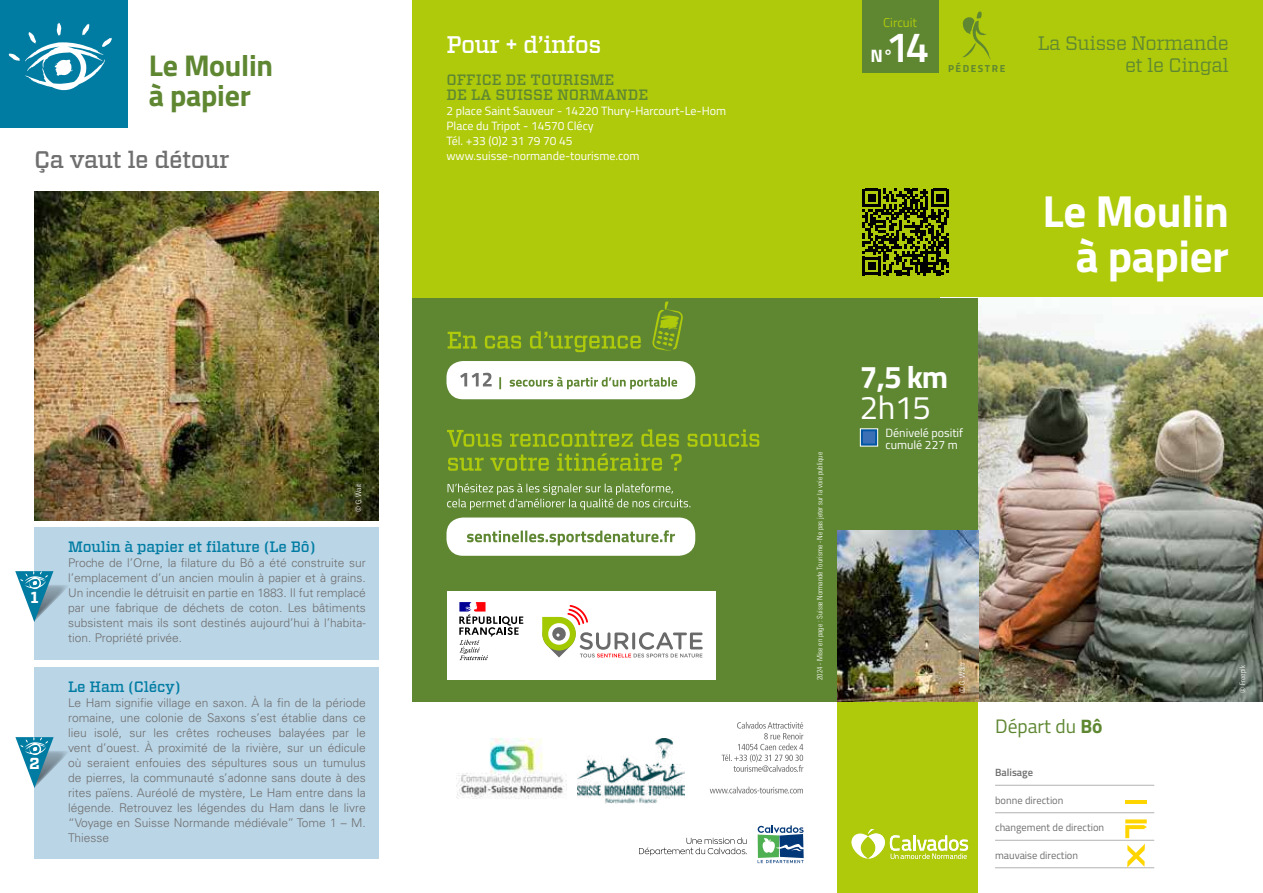
<style>
.page{position:relative;width:1263px;height:893px;background:#fff}
.page>*{position:absolute;margin:0;border:0;box-sizing:border-box;transform-origin:0 0}
.t1{font:700 45px/45px "Titillium";letter-spacing:-.01em;color:#fff;text-align:right}
.t2{font:600 42.6px "Titillium";color:#fff}
.t3{font:32.85px "Titillium";color:#fff}
.t4{font:700 31.5px "Titillium";color:#fff}
.t5{font:700 30px/30px "Titillium";letter-spacing:-.01em;color:#5f8732}
.t6{font:500 24px "Vitesse";letter-spacing:-.02em;color:#706f6f}
.t7{font:500 24px "Vitesse";letter-spacing:-.02em;color:#fff}
.t8{font:19.5px/22.5px "Vitesse";letter-spacing:-.02em;color:#5f8732;text-align:right}
.t9{font:19.5px "Titillium";color:#5f8732}
.t10{font:700 18px "Titillium";color:#fff}
.t11{font:700 15.9px "Vitesse";color:#fff}
.t12{font:500 15px "Vitesse";letter-spacing:-.01em;color:#007ca3}
.t13{font:500 15px/15px "Vitesse";color:#5f8732}
.t14{font:12.9px "Titillium";color:#afca0b}
.t15{font:300 12px/15px "Univers LT Std";color:#706f6f;text-align:justify}
.t16{font:12px/15px "Titillium";color:#fff}
.t17{font:10.5px "Titillium";color:#706f6f}
.t18{font:600 10.5px "Titillium";color:#706f6f}
.t19{font:700 10.2px "Titillium";letter-spacing:.15em;color:#5f8732}
.t20{font:300 condensed 7.5px "Univers LT Std";color:#fff}
.s1{font-weight:700}
</style>
<div class="page">
<div style="left:412px;top:0;width:851px;height:298px;background:#afca0b"></div>
<div style="left:838px;top:702px;width:140px;height:191px;background:#afca0b"></div>
<img style="left:978px;top:306px;width:285px;height:396px">
<div style="left:412px;top:298px;width:566px;height:404px;background:#5f8732"></div>
<img style="left:838px;top:530px;width:140px;height:171px">
<hr style="left:995px;top:785px;width:159px;height:1px;background:#b3b2b2">
<hr style="left:995px;top:812px;width:159px;height:1px;background:#b3b2b2">
<hr style="left:995px;top:840px;width:159px;height:1px;background:#b3b2b2">
<hr style="left:995px;top:867px;width:159px;height:1px;background:#b3b2b2">
<hr style="left:1125px;top:800px;width:22px;height:4px;background:#ffd500">
<svg style="left:1125px;top:819px;width:22px;height:19px"></svg>
<svg style="left:1127px;top:844px;width:18px;height:23px"></svg>
<svg style="left:862px;top:189px;width:87px;height:86px"></svg>
<svg style="left:448px;top:331px;width:193px;height:21px"></svg>
<svg style="left:448px;top:453px;width:234px;height:18px"></svg>
<svg style="left:447px;top:429px;width:312px;height:18px"></svg>
<div style="left:446px;top:361px;width:249px;height:38px;background:#fff;border-radius:16px"></div>
<svg style="left:499px;top:376px;width:178px;height:13px"></svg>
<svg style="left:460px;top:373px;width:32px;height:13px"></svg>
<div style="left:446px;top:517px;width:249px;height:39px;background:#fff;border-radius:16px"></div>
<svg style="left:467px;top:530px;width:208px;height:16px"></svg>
<svg style="left:652px;top:301px;width:31px;height:50px"></svg>
<svg style="left:447px;top:483px;width:243px;height:27px"></svg>
<svg style="left:962px;top:11px;width:29px;height:49px"></svg>
<div style="left:862px;top:0;width:76px;height:72px;background:#5f8732"></div>
<div style="left:34px;top:527px;width:344px;height:133px;background:#bad5e6"></div>
<div style="left:34px;top:667px;width:344px;height:192px;background:#bad5e6"></div>
<svg style="left:15px;top:571px;width:52px;height:51px"></svg>
<svg style="left:15px;top:737px;width:53px;height:51px"></svg>
<svg style="left:859px;top:428px;width:19px;height:19px"></svg>
<img style="left:34px;top:191px;width:344px;height:330px">
<img style="left:456px;top:738px;width:111px;height:61px">
<img style="left:578px;top:738px;width:107px;height:65px">
<svg style="left:758px;top:825px;width:46px;height:38px"></svg>
<div style="left:446px;top:591px;width:269px;height:89px;background:#fff"></div>
<svg style="left:459px;top:602px;width:64px;height:58px"></svg>
<svg style="left:542px;top:605px;width:161px;height:52px"></svg>
<div style="left:0;top:0;width:128px;height:128px;background:#007ca3"></div>
<svg style="left:8px;top:23px;width:104px;height:67px"></svg>
<svg style="left:710px;top:787px;width:93px;height:6px"></svg>
<svg style="left:722px;top:722px;width:81px;height:50px"></svg>
<svg style="left:639px;top:837px;width:108px;height:19px"></svg>
<svg style="left:851px;top:829px;width:117px;height:30px"></svg>
<h3 class="t5" style="left:149px;top:49px;width:126px">Le Moulin à papier</h3>
<h3 class="t6" style="left:34px;top:144px;width:197px">Ça vaut le détour</h3>
<h3 class="t7" style="left:446px;top:29px;width:156px">Pour + d’infos</h3>
<p class="t13" style="left:446px;top:73px;width:203px">OFFICE DE TOURISME<br>DE LA SUISSE NORMANDE</p>
<p class="t16" style="left:446px;top:103px;width:281px">2 place Saint Sauveur - 14220 Thury-Harcourt-Le-Hom Place du Tripot - 14570 Clécy<br>Tél. +33 (0)2 31 79 70 45 www.suisse-normande-tourisme.com</p>
<h3 class="t11" style="left:30px;top:587px;width:10px">1</h3>
<h3 class="t11" style="left:29px;top:753px;width:12px">2</h3>
<p class="t20" style="left:354px;top:512px;width:30px;rotate:-90deg">© G. Wait</p>
<p class="t12" style="left:68px;top:537px;width:249px">Moulin à papier et filature (Le Bô)</p>
<p class="t15" style="left:68px;top:555px;width:299px">Proche de l’Orne, la filature du Bô a été construite sur l’emplacement d’un ancien moulin à papier et à grains.<br>Un incendie le détruisit en partie en 1883. Il fut remplacé par une fabrique de déchets de coton. Les bâtiments subsistent mais ils sont destinés aujourd’hui à l’habita&shy;tion. Propriété privée.</p>
<p class="t12" style="left:68px;top:677px;width:114px">Le Ham (Clécy)</p>
<p class="t15" style="left:68px;top:695px;width:299px">Le Ham signifie village en saxon. À la fin de la période romaine, une colonie de Saxons s’est établie dans ce lieu isolé, sur les crêtes rocheuses balayées par le vent d’ouest. À proximité de la rivière, sur un édicule où seraient enfouies des sépultures sous un tumulus de pierres, la communauté s’adonne sans doute à des rites païens. Auréolé de mystère, Le Ham entre dans la légende. Retrouvez les légendes du Ham dans le livre “Voyage en Suisse Normande médiévale” Tome 1 – M.<br>Thiesse</p>
<p class="t14" style="left:883px;top:13px;width:36px">Circuit</p>
<h2 class="t2" style="left:886px;top:15px;width:45px">14</h2>
<h3 class="t10" style="left:871px;top:42px;width:24px">N°</h3>
<p class="t19" style="left:948px;top:61px;width:59px">PÉDESTRE</p>
<h3 class="t8" style="left:1038px;top:31px;width:193px">La Suisse Normande et le Cingal</h3>
<p class="t20" style="left:815px;top:680px;width:230px;rotate:-90deg">2024 - Mise en page : Suisse Normande Tourisme - Ne pas jeter sur la voie publique</p>
<h3 class="t4" style="left:860px;top:353px;width:90px">7,5 km</h3>
<h3 class="t3" style="left:860px;top:384px;width:72px">2h15</h3>
<p class="t16" style="left:885px;top:427px;width:79px;line-height:12px">Dénivelé positif cumulé 227 m</p>
<h1 class="t1" style="left:1043px;top:187px;width:188px">Le Moulin à papier</h1>
<p class="t20" style="left:958px;top:693px;width:32px;rotate:-90deg">© G. Waitr</p>
<p class="t20" style="left:1238px;top:693px;width:29px;rotate:-90deg">© Freepik</p>
<h3 class="t9" style="left:995px;top:712px;width:109px">Départ du <span class="s1">Bô</span></h3>
<p class="t18" style="left:995px;top:765px;width:40px">Balisage</p>
<p class="t17" style="left:995px;top:793px;width:70px">bonne direction</p>
<p class="t17" style="left:995px;top:820px;width:111px">changement de direction</p>
<p class="t17" style="left:995px;top:848px;width:85px">mauvaise direction</p>
</div>
